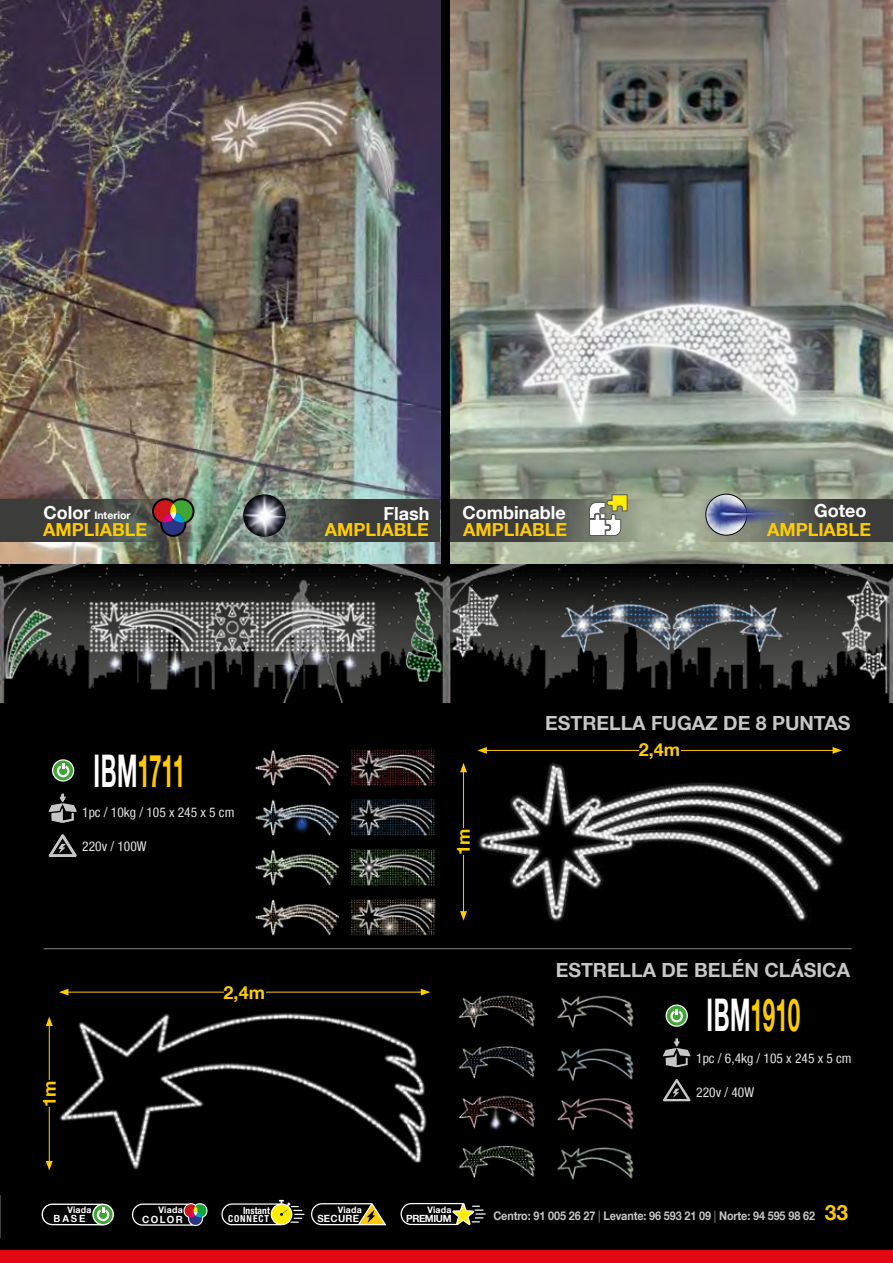
<style>
.page{position:relative;width:893px;height:1263px;background:#000}
.page>*{position:absolute;margin:0;border:0;box-sizing:border-box;transform-origin:0 0}
.t1{font:700 45px "Helvetica Neue LT Com";color:#fecb00;scale:.5 1}
.t2{font:700 21px "Helvetica Neue LT Com";color:#fecb00}
.t3{font:700 19.5px "Helvetica Neue LT Com";color:#c6c6c6}
.t4{font:700 18px "Helvetica Neue LT Com";color:#fecb00}
.t5{font:700 18px "Helvetica Neue LT Com";color:#fff}
.t6{font:condensed 13.5px "Helvetica Neue LT Com";color:#e3e3e3}
.t7{font:700 12px "Helvetica Neue LT Com";letter-spacing:-.01em;color:#c6c6c6;scale:.9 1}
.t8{font:700 10.5px "Helvetica Neue LT Com";color:#fff}
.t9{font:700 9.9px "Helvetica Neue LT Com";letter-spacing:.03em;color:#fff}
.t10{font:700 9.9px "Helvetica Neue LT Com";letter-spacing:-.04em;color:#fff}
.t11{font:700 condensed 9.6px "Helvetica Neue LT Com";letter-spacing:.1em;color:#fff}
.t12{font:700 condensed 9.6px "Helvetica Neue LT Com";letter-spacing:.01em;color:#fff}
.t13{font:700 9px "Helvetica Neue LT Com";letter-spacing:.03em;color:#fff}
.s1{font-size:18px}
.s2{color:#fff}
.s3{font-weight:300}
</style>
<div class="page">
<img style="left:451px;top:0;width:442px;height:563px">
<img style="left:0;top:0;width:440px;height:563px">
<img style="left:255px;top:749px;width:181px;height:187px">
<img style="left:460px;top:747px;width:385px;height:175px">
<img style="left:59px;top:993px;width:368px;height:177px">
<hr style="left:463px;top:770px;width:1px;height:143px;background:#fecb00">
<svg style="left:460px;top:911px;width:7px;height:10px"></svg>
<svg style="left:460px;top:763px;width:7px;height:9px"></svg>
<hr style="left:484px;top:750px;width:351px;height:1px;background:#fecb00">
<svg style="left:477px;top:747px;width:10px;height:7px"></svg>
<svg style="left:833px;top:747px;width:9px;height:7px"></svg>
<hr style="left:49px;top:1024px;width:1px;height:139px;background:#fecb00">
<svg style="left:46px;top:1161px;width:7px;height:9px"></svg>
<svg style="left:46px;top:1016px;width:7px;height:10px"></svg>
<hr style="left:66px;top:992px;width:357px;height:1px;background:#fecb00">
<svg style="left:59px;top:989px;width:9px;height:6px"></svg>
<svg style="left:421px;top:989px;width:9px;height:6px"></svg>
<div style="left:457px;top:828px;width:13px;height:27px;background:#000"></div>
<div style="left:43px;top:1080px;width:13px;height:27px;background:#000"></div>
<div style="left:639px;top:743px;width:42px;height:13px;background:#000"></div>
<div style="left:224px;top:986px;width:42px;height:12px;background:#000"></div>
<hr style="left:44px;top:948px;width:808px;height:1px;background:#878787">
<img style="left:458px;top:995px;width:176px;height:185px">
<svg style="left:52px;top:759px;width:22px;height:23px"></svg>
<svg style="left:49px;top:793px;width:28px;height:30px"></svg>
<svg style="left:49px;top:834px;width:28px;height:23px"></svg>
<svg style="left:663px;top:1038px;width:28px;height:29px"></svg>
<svg style="left:663px;top:1079px;width:28px;height:22px"></svg>
<svg style="left:666px;top:1004px;width:22px;height:23px"></svg>
<svg style="left:311px;top:1203px;width:75px;height:22px"></svg>
<svg style="left:401px;top:1203px;width:85px;height:22px"></svg>
<svg style="left:132px;top:1203px;width:76px;height:23px"></svg>
<svg style="left:221px;top:1200px;width:84px;height:25px"></svg>
<svg style="left:93px;top:1204px;width:21px;height:21px"></svg>
<svg style="left:41px;top:1203px;width:68px;height:23px"></svg>
<div style="left:92px;top:1204px;width:22px;height:21px;border:1px solid #fff;border-radius:50%"></div>
<img style="left:0;top:564px;width:893px;height:138px">
<svg style="left:232px;top:500px;width:208px;height:42px;background:#4d514d"></svg>
<img style="left:243px;top:494px;width:43px;height:43px;border-radius:21px">
<svg style="left:695px;top:500px;width:198px;height:42px;background:#535550"></svg>
<div style="left:706px;top:494px;width:41px;height:41px;border:1px solid #000;border-radius:50%"></div>
<img style="left:706px;top:492px;width:88px;height:41px">
<svg style="left:451px;top:500px;width:197px;height:42px;background:#53554f"></svg>
<svg style="left:589px;top:494px;width:39px;height:42px;background:#b9b995"></svg>
<hr style="left:0;top:1195px;width:1px;height:43px;background:#3c3c3b">
<svg style="left:0;top:500px;width:209px;height:42px;background:#4a4f4a"></svg>
<div style="left:170px;top:500px;width:23px;height:23px;background:#050d04;border-radius:50%"></div>
<div style="left:168px;top:498px;width:27px;height:26px;border:3px solid #000;border-radius:50%"></div>
<div style="left:154px;top:500px;width:23px;height:23px;background:#4c0809;border-radius:50%"></div>
<div style="left:152px;top:498px;width:26px;height:26px;border:3px solid #000;border-radius:50%"></div>
<div style="left:162px;top:512px;width:23px;height:23px;background:#090c1f;border-radius:50%"></div>
<div style="left:160px;top:511px;width:26px;height:26px;border:3px solid #000;border-radius:50%"></div>
<div style="left:168px;top:502px;width:10px;height:19px;border:3px solid #000;border-radius:50%"></div>
<div style="left:170px;top:500px;width:23px;height:22px;background:#3fa535;border-radius:50%"></div>
<div style="left:154px;top:500px;width:22px;height:22px;background:#cd171a;border-radius:50%"></div>
<div style="left:162px;top:513px;width:22px;height:22px;background:#283583;border-radius:50%"></div>
<svg style="left:170px;top:504px;width:6px;height:15px"></svg>
<svg style="left:158px;top:509px;width:30px;height:17px"></svg>
<div style="left:0;top:1250px;width:893px;height:13px;background:#e30613"></div>
<p class="t8" style="left:43px;top:508px;width:89px"><span class="s1">Color</span> Interior</p>
<h3 class="t4" style="left:43px;top:518px;width:105px">AMPLIABLE</h3>
<h3 class="t5" style="left:814px;top:499px;width:54px">Goteo</h3>
<h3 class="t5" style="left:462px;top:501px;width:105px">Combinable</h3>
<h3 class="t4" style="left:463px;top:518px;width:105px">AMPLIABLE</h3>
<h3 class="t5" style="left:383px;top:502px;width:47px">Flash</h3>
<h3 class="t4" style="left:325px;top:519px;width:105px">AMPLIABLE</h3>
<h3 class="t4" style="left:767px;top:518px;width:105px">AMPLIABLE</h3>
<h1 class="t1" style="left:93px;top:742px;width:185px"><span class="s2">IBM</span>1711</h1>
<p class="t6" style="left:82px;top:804px;width:154px">1pc / 10kg / 105 x 245 x 5 cm</p>
<p class="t6" style="left:82px;top:838px;width:66px">220v / 100W</p>
<h3 class="t4" style="left:38px;top:1107px;width:28px;rotate:-90deg">1m</h3>
<p class="t13" style="left:67px;top:1204px;width:26px">Viada</p>
<p class="t9" style="left:54px;top:1213px;width:33px">BASE</p>
<h3 class="t4" style="left:224px;top:981px;width:43px">2,4m</h3>
<p class="t13" style="left:159px;top:1204px;width:26px">Viada</p>
<p class="t9" style="left:142px;top:1213px;width:42px">COLOR</p>
<p class="t12" style="left:243px;top:1204px;width:28px">Instant</p>
<p class="t11" style="left:228px;top:1213px;width:43px">CONNECT</p>
<p class="t13" style="left:338px;top:1204px;width:26px">Viada</p>
<p class="t9" style="left:317px;top:1212px;width:43px">SECURE</p>
<h3 class="t4" style="left:452px;top:855px;width:28px;rotate:-90deg">1m</h3>
<h3 class="t3" style="left:545px;top:711px;width:307px">ESTRELLA FUGAZ DE 8 PUNTAS</h3>
<h3 class="t4" style="left:639px;top:738px;width:43px">2,4m</h3>
<h3 class="t3" style="left:556px;top:958px;width:296px">ESTRELLA DE BELÉN CLÁSICA</h3>
<h1 class="t1" style="left:706px;top:987px;width:189px"><span class="s2">IBM</span>1910</h1>
<p class="t6" style="left:696px;top:1050px;width:157px">1pc / 6,4kg / 105 x 245 x 5 cm</p>
<p class="t6" style="left:696px;top:1084px;width:59px">220v / 40W</p>
<p class="t13" style="left:427px;top:1204px;width:26px">Viada</p>
<p class="t10" style="left:406px;top:1212px;width:47px">PREMIUM</p>
<p class="t7" style="left:493px;top:1208px;width:359px">Centro: 91 005 26 27 <span class="s3">|</span> Levante: 96 593 21 09 <span class="s3">|</span> Norte: 94 595 98 62</p>
<h2 class="t2" style="left:825px;top:1200px;width:25px">33</h2>
</div>
